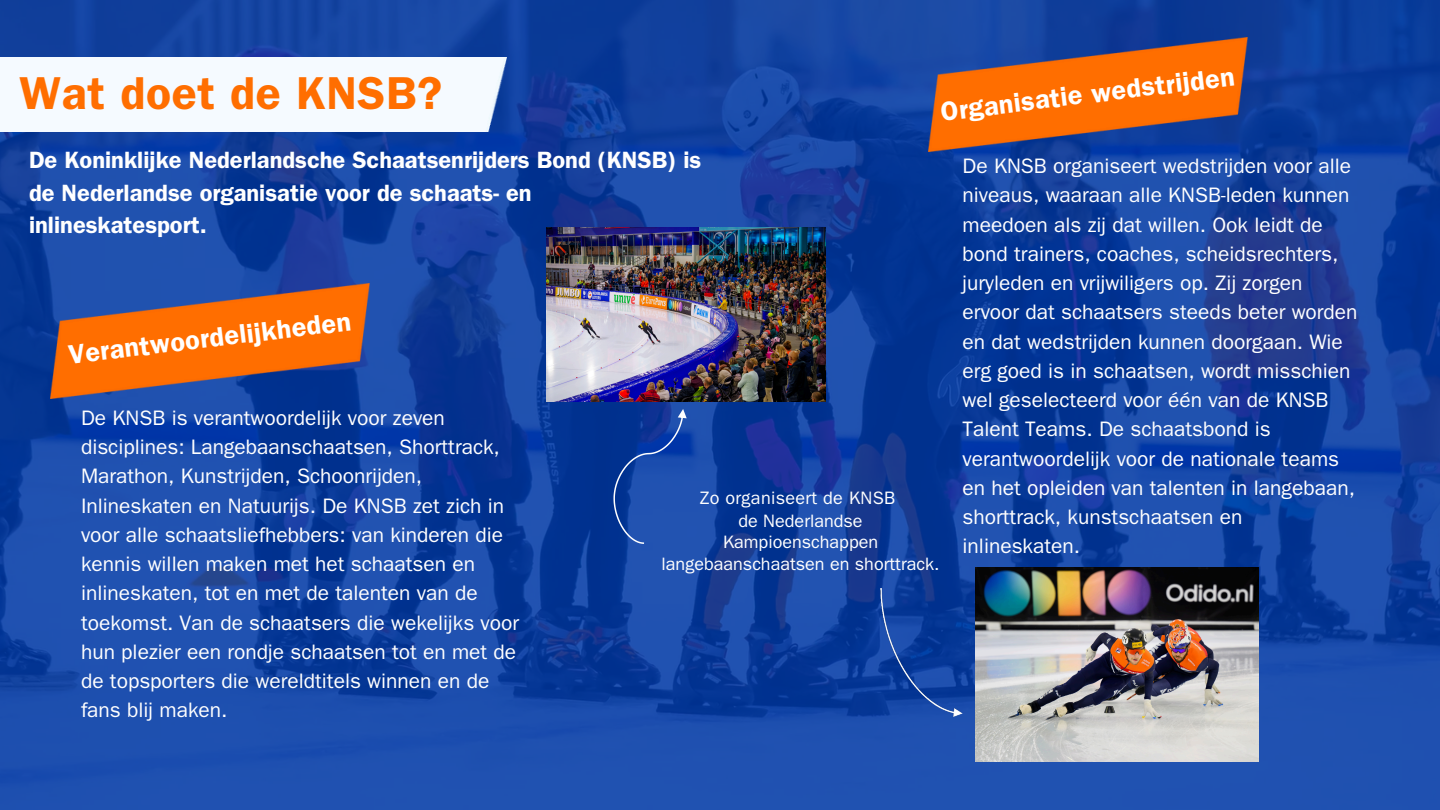
<style>
.page{position:relative;width:1440px;height:810px;background:#fff}
.page>*{position:absolute;margin:0;border:0;box-sizing:border-box;transform-origin:0 0}
.t1{font:600 46.35px "Franklin Gothic";letter-spacing:.015em;color:#ff6e00}
.t2{font:600 27px "Franklin Gothic";color:#fff}
.t3{font:600 23.7px/32.7px "Franklin Gothic";color:#fff}
.t4{font:21px/29.2px "ITC Franklin Gothic Std";color:#fff}
.t5{font:18px/21.3px "ITC Franklin Gothic Std";color:#fff;text-align:center}
</style>
<div class="page">
<img style="left:0;top:0;width:1440px;height:810px">
<img style="left:881px;top:589px;width:82px;height:128px">
<img style="left:547px;top:227px;width:279px;height:174px">
<svg style="left:613px;top:409px;width:74px;height:135px;background:#1948a6"></svg>
<img style="left:975px;top:568px;width:284px;height:193px">
<img style="left:0;top:57px;width:650px;height:75px">
<img style="left:50px;top:283px;width:320px;height:115px">
<img style="left:928px;top:37px;width:320px;height:115px">
<p class="t1" style="left:20px;top:77px;width:424px">Wat doet de KNSB?</p>
<p class="t2" style="left:940px;top:103px;width:297px;rotate:-7deg">Organisatie wedstrijden</p>
<h2 class="t3" style="left:29px;top:146px;width:674px">De Koninklijke Nederlandsche Schaatsenrijders Bond (KNSB) is de Nederlandse organisatie voor de schaats- en inlineskatesport.</h2>
<p class="t2" style="left:68px;top:346px;width:286px;rotate:-7deg">Verantwoordelijkheden</p>
<p class="t4" style="left:81px;top:406px;width:440px">De KNSB is verantwoordelijk voor zeven disciplines: Langebaanschaatsen, Shorttrack, Marathon, Kunstrijden, Schoonrijden, Inlineskaten en Natuurijs. De KNSB zet zich in voor alle schaatsliefhebbers: van kinderen die kennis willen maken met het schaatsen en inlineskaten, tot en met de talenten van de toekomst. Van de schaatsers die wekelijks voor hun plezier een rondje schaatsen tot en met de de topsporters die wereldtitels winnen en de fans blij maken.</p>
<p class="t5" style="left:700px;top:490px;width:197px">Zo organiseert de KNSB</p>
<h1 class="t5" style="left:662px;top:513px;width:279px">de Nederlandse<br>Kampioenschappen langebaanschaatsen en shorttrack.</h1>
<h3 class="t4" style="left:963px;top:155px;width:397px">De KNSB organiseert wedstrijden voor alle niveaus, waaraan alle KNSB-leden kunnen meedoen als zij dat willen. Ook leidt de bond trainers, coaches, scheidsrechters, juryleden en vrijwiligers op. Zij zorgen ervoor dat schaatsers steeds beter worden en dat wedstrijden kunnen doorgaan. Wie erg goed is in schaatsen, wordt misschien wel geselecteerd voor één van de KNSB Talent Teams. De schaatsbond is verantwoordelijk voor de nationale teams en het opleiden van talenten in langebaan, shorttrack, kunstschaatsen en inlineskaten.</h3>
</div>
